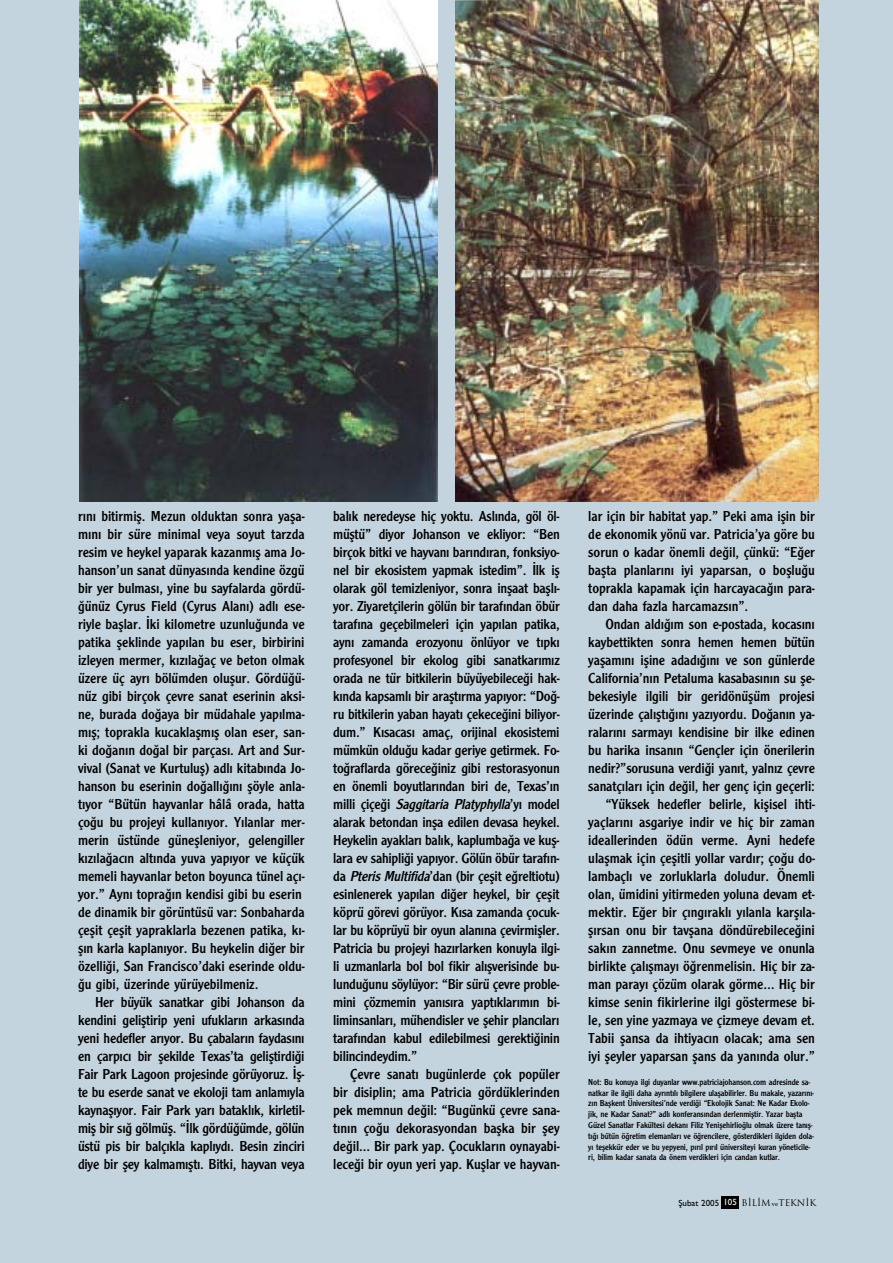
<style>
.page{position:relative;width:893px;height:1263px;background:#c4d4de}
.page>*{position:absolute;margin:0;border:0;box-sizing:border-box;transform-origin:0 0}
.t1{font:15px/18px "Clearface Gothic";letter-spacing:-.005em;color:#000;text-align:justify}
.t2{font:9px/10.8px "Clearface Gothic";letter-spacing:-.015em;color:#000}
.t3{font:9px "Trajan Plain";color:#000}
.s1{font-style:italic}
.s2{font-family:"Gill Sans";font-weight:500}
.s3{font-family:"Gill Sans";font-weight:500;color:#fff}
.s4{font-family:"Bookman Old Style";font-size:6px}
</style>
<div class="page">
<div style="left:722px;top:1196px;width:17px;height:13px;background:#000"></div>
<img style="left:455px;top:0;width:364px;height:502px">
<img style="left:79px;top:0;width:358px;height:502px">
<p class="t1" style="left:78px;top:507px;width:228px;text-align:left">r›n› bitirmifl. Mezun olduktan sonra yafla&shy;m›n› bir süre minimal veya soyut tarzda resim ve heykel yaparak kazanm›fl ama Jo&shy;hanson’un sanat dünyas›nda kendine özgü bir yer bulmas›, yine bu sayfalarda gördü-¤ünüz Cyrus Field (Cyrus Alan›) adl› ese&shy;riyle bafllar. ‹ki kilometre uzunlu¤unda ve patika fleklinde yap›lan bu eser, birbirini izleyen mermer, k›z›la¤aç ve beton olmak üzere üç ayr› bölümden oluflur. Gördü¤ü&shy;nüz gibi birçok çevre sanat eserinin aksi&shy;ne, burada do¤aya bir müdahale yap›lma&shy;m›fl; toprakla kucaklaflm›fl olan eser, san&shy;ki do¤an›n do¤al bir parças›. Art and Sur&shy;vival (Sanat ve Kurtulufl) adl› kitab›nda Jo&shy;hanson bu eserinin do¤all›¤›n› flöyle anla&shy;t›yor “Bütün hayvanlar hâlâ orada, hatta ço¤u bu projeyi kullan›yor. Y›lanlar mer&shy;merin üstünde güneflleniyor, gelengiller k›z›la¤ac›n alt›nda yuva yap›yor ve küçük memeli hayvanlar beton boyunca tünel aç›- yor.” Ayn› topra¤›n kendisi gibi bu eserin de dinamik bir görüntüsü var: Sonbaharda çeflit çeflit yapraklarla bezenen patika, k›- fl›n karla kaplan›yor. Bu heykelin di¤er bir özelli¤i, San Francisco’daki eserinde oldu-¤u gibi, üzerinde yürüyebilmeniz.</p>
<p class="t1" style="left:78px;top:993px;width:228px;text-indent:17px">Her büyük sanatkar gibi Johanson da kendini gelifltirip yeni ufuklar›n arkas›nda yeni hedefler ar›yor. Bu çabalar›n faydas›n› en çarp›c› bir flekilde Texas’ta gelifltirdi¤i Fair Park Lagoon projesinde görüyoruz. ‹fl&shy;te bu eserde sanat ve ekoloji tam anlam›yla kaynafl›yor. Fair Park yar› batakl›k, kirletil&shy;mifl bir s›¤ gölmüfl. “‹lk gördü¤ümde, gölün üstü pis bir balç›kla kapl›yd›. Besin zinciri diye bir fley kalmam›flt›. Bitki, hayvan veya</p>
<p class="t1" style="left:333px;top:507px;width:228px">bal›k neredeyse hiç yoktu. Asl›nda, göl öl&shy;müfltü” diyor Johanson ve ekliyor: “Ben birçok bitki ve hayvan› bar›nd›ran, fonksiyo&shy;nel bir ekosistem yapmak istedim”. ‹lk ifl olarak göl temizleniyor, sonra inflaat bafll›- yor. Ziyaretçilerin gölün bir taraf›ndan öbür taraf›na geçebilmeleri için yap›lan patika, ayn› zamanda erozyonu önlüyor ve t›pk› profesyonel bir ekolog gibi sanatkar›m›z orada ne tür bitkilerin büyüyebilece¤i hak&shy;k›nda kapsaml› bir araflt›rma yap›yor: “Do¤- ru bitkilerin yaban hayat› çekece¤ini biliyor&shy;dum.” K›sacas› amaç, orijinal ekosistemi mümkün oldu¤u kadar geriye getirmek. Fo&shy;to¤raflarda görece¤iniz gibi restorasyonun en önemli boyutlar›ndan biri de, Texas’›n milli çiçe¤i <span class="s1">Saggitaria Platyphylla</span>’y› model alarak betondan infla edilen devasa heykel.<br>Heykelin ayaklar› bal›k, kaplumba¤a ve kufl&shy;lara ev sahipli¤i yap›yor. Gölün öbür taraf›n&shy;da <span class="s1">Pteris Multifida</span>’dan (bir çeflit e¤reltiotu) esinlenerek yap›lan di¤er heykel, bir çeflit köprü görevi görüyor. K›sa zamanda çocuk&shy;lar bu köprüyü bir oyun alan›na çevirmifller.<br>Patricia bu projeyi haz›rlarken konuyla ilgi&shy;li uzmanlarla bol bol fikir al›flverisinde bu&shy;lundu¤unu söylüyor: “Bir sürü çevre proble&shy;mini çözmemin yan›s›ra yapt›klar›m›n bi&shy;liminsanlar›, mühendisler ve flehir planc›lar› taraf›ndan kabul edilebilmesi gerekti¤inin bilincindeydim.”</p>
<p class="t1" style="left:333px;top:1065px;width:228px;text-indent:17px">Çevre sanat› bugünlerde çok popüler bir disiplin; ama Patricia gördüklerinden pek memnun de¤il: “Bugünkü çevre sana&shy;t›n›n ço¤u dekorasyondan baflka bir fley de¤il... Bir park yap. Çocuklar›n oynayabi&shy;lece¤i bir oyun yeri yap. Kufllar ve hayvan-</p>
<p class="t1" style="left:588px;top:507px;width:228px">lar için bir habitat yap.” Peki ama iflin bir de ekonomik yönü var. Patricia’ya göre bu sorun o kadar önemli de¤il, çünkü: “E¤er baflta planlar›n› iyi yaparsan, o bofllu¤u toprakla kapamak için harcayaca¤›n para&shy;dan daha fazla harcamazs›n”.</p>
<p class="t1" style="left:588px;top:615px;width:228px;text-align:right">Ondan ald›¤›m son e-postada, kocas›n› kaybettikten sonra hemen hemen bütün yaflam›n› ifline adad›¤›n› ve son günlerde California’n›n Petaluma kasabas›n›n su fle&shy;bekesiyle ilgili bir geridönüflüm projesi üzerinde çal›flt›¤›n› yaz›yordu. Do¤an›n ya&shy;ralar›n› sarmay› kendisine bir ilke edinen bu harika insan›n “Gençler için önerilerin nedir?”sorusuna verdi¤i yan›t, yaln›z çevre sanatç›lar› için de¤il, her genç için geçerli: “Yüksek hedefler belirle, kiflisel ihti&shy;yaçlar›n› asgariye indir ve hiç bir zaman ideallerinden ödün verme. Ayni hedefe ulaflmak için çeflitli yollar vard›r; ço¤u do&shy;lambaçl› ve zorluklarla doludur. Önemli olan, ümidini yitirmeden yoluna devam et&shy;mektir. E¤er bir ç›ng›rakl› y›lanla karfl›la&shy;fl›rsan onu bir tavflana döndürebilece¤ini sak›n zannetme. Onu sevmeye ve onunla birlikte çal›flmay› ö¤renmelisin. Hiç bir za&shy;man paray› çözüm olarak görme… Hiç bir kimse senin fikirlerine ilgi göstermese bi&shy;le, sen yine yazmaya ve çizmeye devam et.<br>Tabii flansa da ihtiyac›n olacak; ama sen iyi fleyler yaparsan flans da yan›nda olur.”</p>
<p class="t2" style="left:588px;top:1076px;width:227px">Not: Bu konuya ilgi duyanlar www.patriciajohanson.com adresinde sa&shy;natkar ile ilgili daha ayr›nt›l› bilgilere ulaflabilirler. Bu makale, yazar›n›- z›n Baflkent Üniversitesi’nde verdi¤i “Ekolojik Sanat: Ne Kadar Ekolo&shy;jik, ne Kadar Sanat?” adl› konferans›ndan derlenmifltir. Yazar baflta Güzel Sanatlar Fakültesi dekan› Filiz Yeniflehirlio¤lu olmak üzere tan›fl&shy;t›¤› bütün ö¤retim elemanlar› ve ö¤rencilere, gösterdikleri ilgiden dola&shy;y› teflekkür eder ve bu yepyeni, p›r›l p›r›l üniversiteyi kuran yöneticile&shy;ri, bilim kadar sanata da önem verdikleri için candan kutlar.</p>
<p class="t3" style="left:678px;top:1199px;width:139px"><span class="s2">fiubat 2005</span> <span class="s3">105</span> B‹L‹M <span class="s4">ve</span>TEKN‹K</p>
</div>
